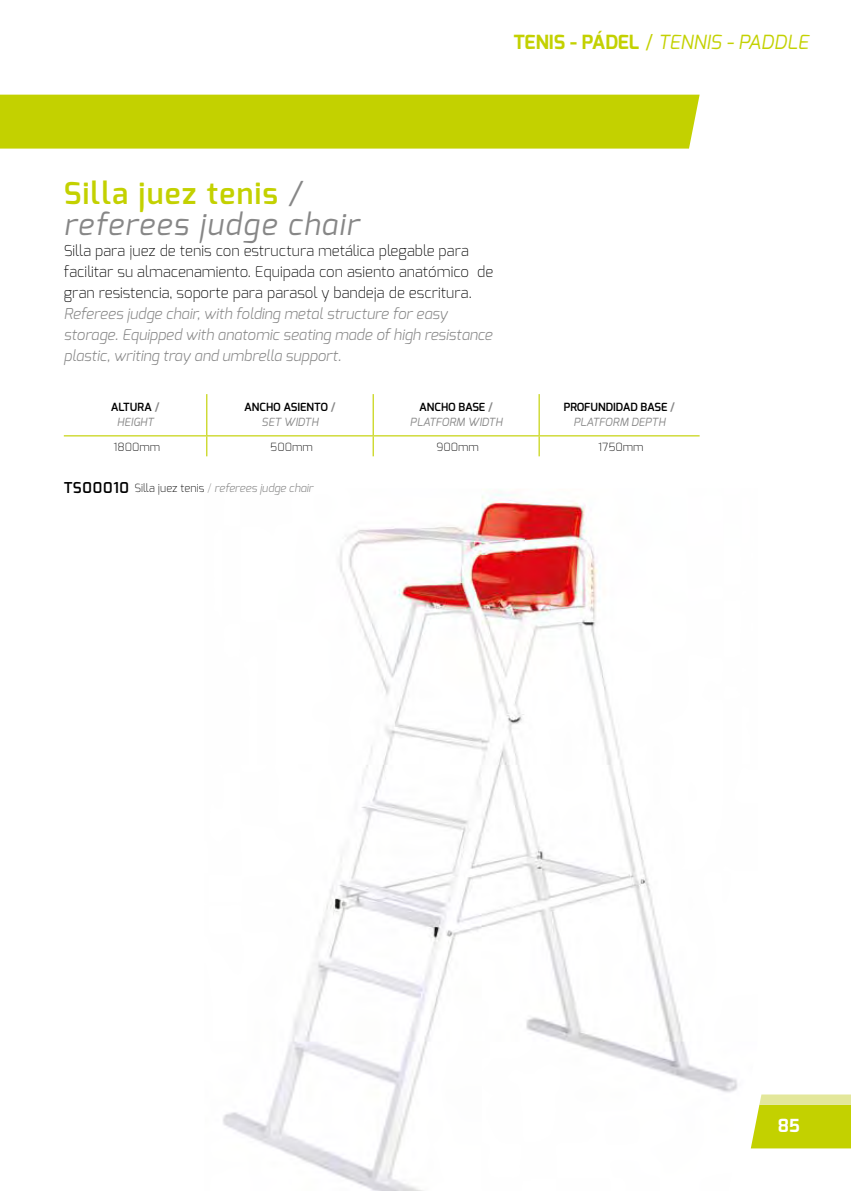
<style>
.page{position:relative;width:851px;height:1191px;background:#fff}
.page>*{position:absolute;margin:0;border:0;box-sizing:border-box;transform-origin:0 0}
.t1{font:italic 30px/31.5px "Exo";letter-spacing:.05em;color:#878787}
.t2{font:italic 19.5px "Exo";color:#c3d100}
.t3{font:700 18px "Exo";color:#fff}
.t4{font:200 15px/21px "Exo";color:#000}
.t5{font:italic 300 15px/21px "Exo";color:#878787}
.t6{font:600 11.25px/15px "Exo";color:#000;text-align:center}
.t7{font:italic 300 11.25px "Exo";color:#878787}
.t8{font:italic 11.25px/15px "Exo";color:#878787;text-align:center}
.t9{font:200 11.25px "Exo";color:#000}
.s1{font-weight:700;font-style:normal}
.s2{font-style:normal}
.s3{font-weight:600;font-style:normal;color:#c3d100}
.s4{color:#878787}
.s5{font-weight:400;font-style:italic;color:#878787}
.s6{font-weight:600;font-style:normal;color:#000}
.s7{font-weight:600;font-style:normal}
.s8{font-weight:600;font-style:normal;font-size:15px;color:#000}
.s9{font-weight:200;font-style:normal;color:#000}
.s10{font-weight:200;font-style:normal}
</style>
<div class="page">
<svg style="left:757px;top:1094px;width:93px;height:54px;background:#cad622"></svg>
<div style="left:0;top:95px;width:699px;height:54px;background:#c3d100"></div>
<img style="left:223px;top:494px;width:534px;height:697px">
<hr style="left:206px;top:394px;width:1px;height:41px;background:#c3d100">
<hr style="left:372px;top:394px;width:2px;height:41px;background:#c3d100">
<hr style="left:64px;top:435px;width:143px;height:1px;background:#c3d100">
<hr style="left:207px;top:435px;width:166px;height:1px;background:#c3d100">
<svg style="left:206px;top:436px;width:1px;height:20px"></svg>
<hr style="left:373px;top:435px;width:166px;height:1px;background:#c3d100">
<hr style="left:372px;top:436px;width:2px;height:20px;background:#c3d100">
<hr style="left:539px;top:435px;width:160px;height:1px;background:#c3d100">
<hr style="left:538px;top:394px;width:1px;height:41px;background:#c3d100">
<svg style="left:538px;top:436px;width:1px;height:20px"></svg>
<h2 class="t2" style="left:513px;top:29px;width:296px"><span class="s1">TENIS - PÁDEL</span> <span class="s2">/</span> TENNIS - PADDLE</h2>
<h1 class="t1" style="left:64px;top:177px;width:296px"><span class="s3">Silla juez tenis</span> / referees judge chair</h1>
<p class="t4" style="left:64px;top:240px;width:431px">Silla para juez de tenis con estructura metálica plegable para facilitar su almacenamiento. Equipada con asiento anatómico de gran resistencia, soporte para parasol y bandeja de escritura.</p>
<p class="t5" style="left:64px;top:303px;width:430px">Referees judge chair, with folding metal structure for easy storage. Equipped with anatomic seating made of high resistance plastic, writing tray and umbrella support.</p>
<p class="t6" style="left:111px;top:400px;width:50px">ALTURA <span class="s4">/<br></span><span class="s5">HEIGHT</span></p>
<p class="t6" style="left:244px;top:400px;width:93px">ANCHO ASIENTO <span class="s4">/<br></span><span class="s5">SET WIDTH</span></p>
<p class="t8" style="left:410px;top:400px;width:94px"><span class="s6">ANCHO BASE</span> <span class="s7">/<br></span>PLATFORM WIDTH</p>
<p class="t6" style="left:563px;top:400px;width:113px">PROFUNDIDAD BASE <span class="s4">/<br></span><span class="s5">PLATFORM DEPTH</span></p>
<p class="t9" style="left:113px;top:440px;width:48px">1800mm</p>
<p class="t9" style="left:270px;top:440px;width:44px">500mm</p>
<p class="t9" style="left:436px;top:440px;width:44px">900mm</p>
<p class="t9" style="left:598px;top:440px;width:47px">1750mm</p>
<p class="t7" style="left:64px;top:481px;width:251px"><span class="s8">TS00010</span> <span class="s9">Silla juez tenis</span> <span class="s10">/</span> referees judge chair</p>
<p class="t3" style="left:777px;top:1114px;width:23px">85</p>
</div>
